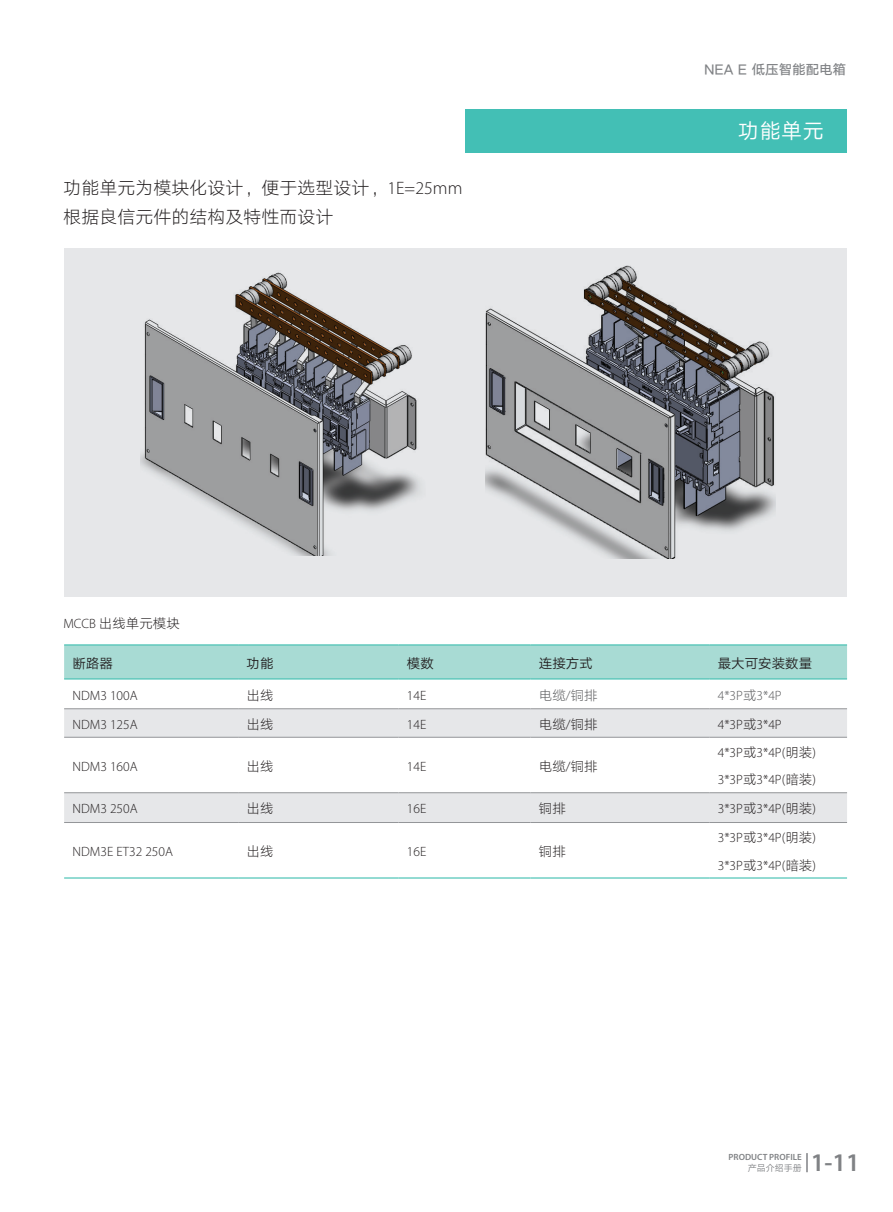
<style>
.page{position:relative;width:893px;height:1212px;background:#fff}
.page>*{position:absolute;margin:0;border:0;box-sizing:border-box;transform-origin:0 0}
.t1{font:600 25.5px "Myriad Pro";color:#808285}
.t2{font:21px "HY Qi Hei EZS";color:#fff}
.t3{font:18px/29.5px "HY Qi Hei DZS";color:#231f20}
.t4{font:300 13.5px/27px "Myriad Pro";color:#231f20}
.t5{font:13.5px "HY Qi Hei DZS";color:#231f20}
.t6{font:13.5px "HY Qi Hei EZS";color:#231f20}
.t7{font:13.5px "HY Qi Hei FZS";color:#808285}
.t8{font:300 13.5px "Myriad Pro";color:#57585a}
.t9{font:13.5px "HY Qi Hei DZS";color:#57585a}
.t10{font:600 9px "Myriad Pro";color:#808285}
.t11{font:9px "HY Qi Hei EZS";color:#808285}
.s1{font-family:"Myriad Pro";font-weight:300}
.s2{font-family:"HY Qi Hei DZS";font-weight:400}
</style>
<div class="page">
<svg style="left:806px;top:1153px;width:2px;height:19px"></svg>
<div style="left:64px;top:248px;width:782px;height:348px;background:#e6e7e9"></div>
<div style="left:64px;top:645px;width:783px;height:33px;background:#a8dbd4"></div>
<svg style="left:64px;top:679px;width:783px;height:1px"></svg>
<svg style="left:64px;top:709px;width:783px;height:113px;fill:#e6e7e9"></svg>
<hr style="left:64px;top:708px;width:174px;height:1px;background:#939598">
<hr style="left:238px;top:708px;width:160px;height:1px;background:#939598">
<hr style="left:398px;top:708px;width:132px;height:1px;background:#939598">
<hr style="left:530px;top:708px;width:179px;height:1px;background:#939598">
<hr style="left:709px;top:708px;width:138px;height:1px;background:#939598">
<hr style="left:64px;top:737px;width:174px;height:1px;background:#939598">
<hr style="left:238px;top:737px;width:160px;height:1px;background:#939598">
<hr style="left:398px;top:737px;width:132px;height:1px;background:#939598">
<hr style="left:530px;top:737px;width:179px;height:1px;background:#939598">
<hr style="left:709px;top:737px;width:138px;height:1px;background:#939598">
<hr style="left:64px;top:792px;width:174px;height:1px;background:#939598">
<hr style="left:238px;top:792px;width:160px;height:1px;background:#939598">
<hr style="left:398px;top:792px;width:132px;height:1px;background:#939598">
<hr style="left:530px;top:792px;width:179px;height:1px;background:#939598">
<hr style="left:709px;top:792px;width:138px;height:1px;background:#939598">
<hr style="left:64px;top:822px;width:174px;height:1px;background:#939598">
<hr style="left:238px;top:822px;width:160px;height:1px;background:#939598">
<hr style="left:398px;top:822px;width:132px;height:1px;background:#939598">
<hr style="left:530px;top:822px;width:179px;height:1px;background:#939598">
<hr style="left:709px;top:822px;width:138px;height:1px;background:#939598">
<hr style="left:64px;top:877px;width:174px;height:1px;background:#3fbfb0">
<hr style="left:238px;top:877px;width:160px;height:1px;background:#3fbfb0">
<hr style="left:398px;top:877px;width:132px;height:1px;background:#3fbfb0">
<hr style="left:530px;top:877px;width:179px;height:1px;background:#3fbfb0">
<hr style="left:709px;top:877px;width:138px;height:1px;background:#3fbfb0">
<hr style="left:64px;top:644px;width:174px;height:1px;background:#3fbfb0">
<hr style="left:238px;top:644px;width:160px;height:1px;background:#3fbfb0">
<hr style="left:398px;top:644px;width:132px;height:1px;background:#3fbfb0">
<hr style="left:530px;top:644px;width:179px;height:1px;background:#3fbfb0">
<hr style="left:709px;top:644px;width:138px;height:1px;background:#3fbfb0">
<hr style="left:64px;top:678px;width:174px;height:1px;background:#3fbfb0">
<hr style="left:238px;top:678px;width:160px;height:1px;background:#3fbfb0">
<hr style="left:398px;top:678px;width:132px;height:1px;background:#3fbfb0">
<hr style="left:530px;top:678px;width:179px;height:1px;background:#3fbfb0">
<hr style="left:709px;top:678px;width:138px;height:1px;background:#3fbfb0">
<img style="left:140px;top:272px;width:280px;height:284px">
<img style="left:486px;top:265px;width:290px;height:293px">
<div style="left:465px;top:109px;width:382px;height:43px;background:#43bfb5"></div>
<p class="t7" style="left:704px;top:62px;width:144px">NEA E 低压智能配电箱</p>
<h3 class="t3" style="left:63px;top:173px;width:400px">嗚镾雜廬踵浧鱖誼㛄㚧䯖點鲋㬕矇㛄㚧䯖<span class="s1">1E=25mm</span>樰懪頠惡廬鬣艊酁椨倀竑屟鍖㛄㚧</h3>
<h2 class="t2" style="left:738px;top:119px;width:87px">功能单元</h2>
<p class="t5" style="left:63px;top:616px;width:118px"><span class="s1">MCCB</span> 熱鄡雜廬浧鱖</p>
<p class="t6" style="left:73px;top:655px;width:42px">断路器</p>
<p class="t6" style="left:247px;top:655px;width:28px">功能</p>
<p class="t6" style="left:407px;top:655px;width:28px">模数</p>
<p class="t6" style="left:539px;top:655px;width:55px">连接方式</p>
<p class="t6" style="left:718px;top:655px;width:96px">最大可安装数量</p>
<p class="t4" style="left:73px;top:681px;width:67px">NDM3 100A</p>
<p class="t5" style="left:247px;top:688px;width:28px">熱鄡</p>
<p class="t4" style="left:407px;top:681px;width:21px">14E</p>
<p class="t9" style="left:539px;top:688px;width:60px">翄醩<span class="s1">/</span>㿫戹</p>
<p class="t8" style="left:718px;top:687px;width:65px">4*3P<span class="s2">徏</span>3*4P</p>
<p class="t4" style="left:73px;top:711px;width:67px">NDM3 125A</p>
<p class="t5" style="left:247px;top:717px;width:28px">熱鄡</p>
<p class="t4" style="left:407px;top:711px;width:21px">14E</p>
<p class="t5" style="left:539px;top:717px;width:60px">翄醩<span class="s1">/</span>㿫戹</p>
<p class="t4" style="left:718px;top:711px;width:65px">4*3P<span class="s2">徏</span>3*4P</p>
<p class="t4" style="left:73px;top:753px;width:67px">NDM3 160A</p>
<p class="t5" style="left:247px;top:759px;width:28px">熱鄡</p>
<p class="t4" style="left:407px;top:753px;width:21px">14E</p>
<p class="t5" style="left:539px;top:759px;width:60px">翄醩<span class="s1">/</span>㿫戹</p>
<p class="t4" style="left:718px;top:739px;width:100px">4*3P<span class="s2">徏</span>3*4P(<span class="s2">暺⺸</span>)<br>3*3P<span class="s2">徏</span>3*4P(<span class="s2">枩⺸</span>)</p>
<p class="t4" style="left:73px;top:795px;width:67px">NDM3 250A</p>
<p class="t5" style="left:247px;top:801px;width:28px">熱鄡</p>
<p class="t4" style="left:407px;top:795px;width:21px">16E</p>
<p class="t5" style="left:539px;top:801px;width:28px">㿫戹</p>
<p class="t4" style="left:718px;top:795px;width:100px">3*3P<span class="s2">徏</span>3*4P(<span class="s2">暺⺸</span>)</p>
<p class="t4" style="left:73px;top:838px;width:102px">NDM3E ET32 250A</p>
<p class="t5" style="left:247px;top:844px;width:28px">熱鄡</p>
<p class="t4" style="left:407px;top:838px;width:21px">16E</p>
<p class="t5" style="left:539px;top:844px;width:28px">㿫戹</p>
<p class="t4" style="left:718px;top:824px;width:100px">3*3P<span class="s2">徏</span>3*4P(<span class="s2">暺⺸</span>)<br>3*3P<span class="s2">徏</span>3*4P(<span class="s2">枩⺸</span>)</p>
<p class="t10" style="left:729px;top:1151px;width:75px">PRODUCT PROFILE</p>
<p class="t11" style="left:748px;top:1163px;width:55px">产品介绍手册</p>
<h1 class="t1" style="left:811px;top:1146px;width:51px">1-11</h1>
</div>
